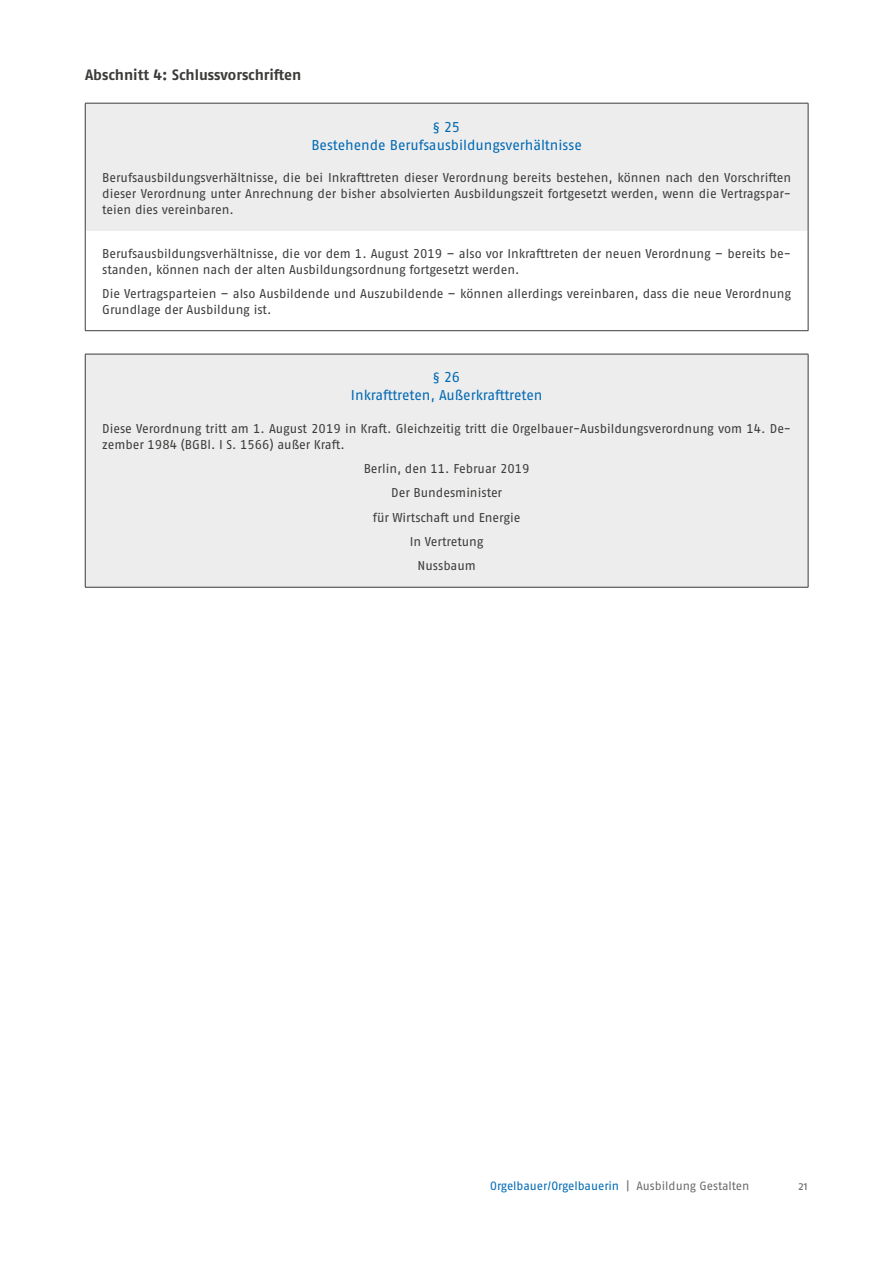
<style>
.page{position:relative;width:893px;height:1263px;background:#fff}
.page>*{position:absolute;margin:0;border:0;box-sizing:border-box;transform-origin:0 0}
.id612{font:700 15px "Fago Pro";color:#3c3c3b}
.Reihenangabe_A4_blau_rechts{font:14.25px/18px "Fago Pro";letter-spacing:-.005em;color:#0069b4;text-align:center}
.id556{font:12.75px/15.8px "Fago Pro";letter-spacing:-.005em;color:#3c3c3b}
.t1{font:12px "Fago Pro";letter-spacing:-.005em;color:#0069b4}
.t2{font:12px "Fago Pro";color:#6b6b6a}
.s1{color:#6b6b6a}
</style>
<div class="page">
<div style="left:85px;top:103px;width:723px;height:128px;background:#ededed"></div>
<hr style="left:85px;top:103px;width:723px;height:1px;background:#3c3c3b">
<hr style="left:85px;top:103px;width:1px;height:128px;background:#3c3c3b">
<hr style="left:808px;top:103px;width:1px;height:128px;background:#3c3c3b">
<hr style="left:85px;top:231px;width:1px;height:99px;background:#3c3c3b">
<hr style="left:808px;top:231px;width:1px;height:99px;background:#3c3c3b">
<hr style="left:85px;top:330px;width:723px;height:1px;background:#3c3c3b">
<div style="left:85px;top:354px;width:723px;height:233px;background:#ededed"></div>
<hr style="left:85px;top:354px;width:723px;height:1px;background:#3c3c3b">
<hr style="left:85px;top:354px;width:1px;height:233px;background:#3c3c3b">
<hr style="left:808px;top:354px;width:1px;height:233px;background:#3c3c3b">
<hr style="left:85px;top:587px;width:723px;height:1px;background:#3c3c3b">
<p class="id612" style="left:85px;top:66px;width:218px">Abschnitt 4: Schlussvorschriften</p>
<p class="Reihenangabe_A4_blau_rechts" style="left:311px;top:118px;width:272px">§ 25<br>Bestehende Berufsausbildungsverhältnisse</p>
<p class="id556" style="left:102px;top:170px;width:690px;text-align:justify">Berufsausbildungsverhältnisse, die bei Inkrafttreten dieser Verordnung bereits bestehen, können nach den Vorschriften dieser Verordnung unter Anrechnung der bisher absolvierten Ausbildungszeit fortgesetzt werden, wenn die Vertragspar&shy;teien dies vereinbaren.</p>
<p class="id556" style="left:102px;top:246px;width:690px">Berufsausbildungsverhältnisse, die vor dem 1. August 2019 – also vor Inkrafttreten der neuen Verordnung – bereits be&shy;standen, können nach der alten Ausbildungsordnung fortgesetzt werden.</p>
<p class="id556" style="left:102px;top:286px;width:690px">Die Vertragsparteien – also Ausbildende und Auszubildende – können allerdings vereinbaren, dass die neue Verordnung<br>Grundlage der Ausbildung ist.</p>
<p class="Reihenangabe_A4_blau_rechts" style="left:351px;top:368px;width:193px">§ 26<br>Inkrafttreten, Außerkrafttreten</p>
<p class="id556" style="left:102px;top:421px;width:690px">Diese Verordnung tritt am 1. August 2019 in Kraft. Gleichzeitig tritt die Orgelbauer-Ausbildungsverordnung vom 14. De&shy;zember 1984 (BGBl. I S. 1566) außer Kraft.</p>
<p class="id556" style="left:364px;top:461px;width:167px">Berlin, den 11. Februar 2019</p>
<p class="id556" style="left:391px;top:485px;width:112px">Der Bundesminister</p>
<p class="id556" style="left:373px;top:509px;width:149px">für Wirtschaft und Energie</p>
<p class="id556" style="left:410px;top:534px;width:75px">In Vertretung</p>
<p class="id556" style="left:417px;top:558px;width:60px">Nussbaum</p>
<p class="t1" style="left:490px;top:1178px;width:261px">Orgelbauer/Orgelbauerin <span class="s1">| Ausbildung Gestalten</span></p>
<p class="t2" style="left:799px;top:1178px;width:11px">21</p>
</div>
